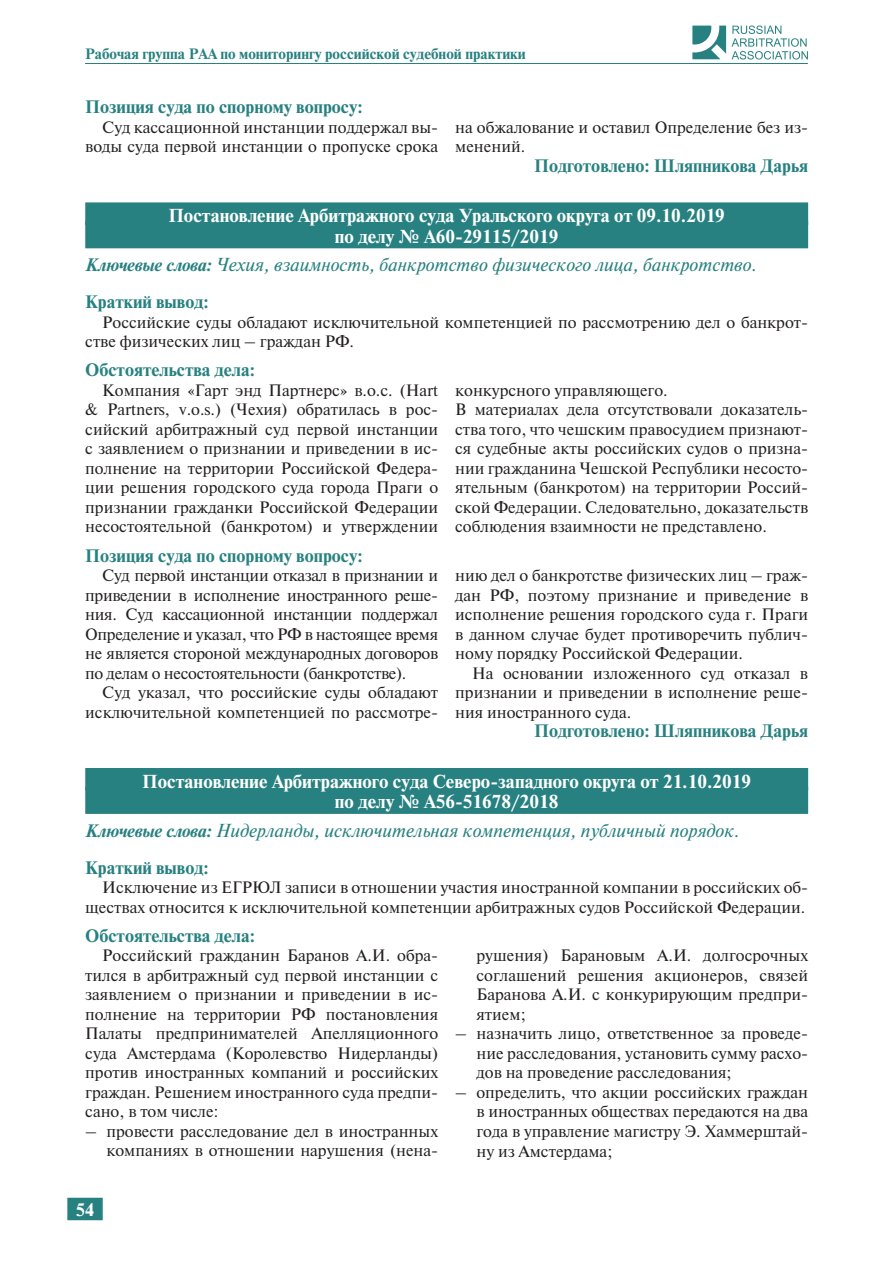
<style>
.page{position:relative;width:893px;height:1263px;background:#fff}
.page>*{position:absolute;margin:0;border:0;box-sizing:border-box;transform-origin:0 0}
.t1{font:700 18.75px/20.7px "Newton C";color:#fff;text-align:center}
.t2{font:italic 18.75px "Newton C";color:#288181}
.t3{font:700 18px "Newton C";color:#288181}
.t4{font:700 18px "Newton C";color:#fff}
.t5{font:16.5px/19.5px "Newton C";color:#231f20;text-align:justify}
.t6{font:700 15px "Newton C";color:#288181}
.s1{font-weight:700;font-size:18px}
</style>
<div class="page">
<div style="left:67px;top:1198px;width:36px;height:22px;background:#288181"></div>
<hr style="left:85px;top:63px;width:723px;height:1px;background:#288181">
<svg style="left:692px;top:26px;width:116px;height:34px"></svg>
<div style="left:85px;top:202px;width:723px;height:23px;background:#288181"></div>
<div style="left:85px;top:221px;width:723px;height:27px;background:#288181"></div>
<div style="left:85px;top:768px;width:723px;height:22px;background:#288181"></div>
<div style="left:85px;top:787px;width:723px;height:27px;background:#288181"></div>
<p class="t6" style="left:85px;top:45px;width:442px">Рабочая группа РАА по мониторингу российской судебной практики</p>
<p class="t3" style="left:85px;top:97px;width:279px">Позиция суда по спорному вопросу:</p>
<p class="t5" style="left:85px;top:117px;width:354px;text-align:right">Суд кассационной инстанции поддержал вы&shy;воды суда первой инстанции о пропуске срока</p>
<p class="t5" style="left:455px;top:117px;width:354px">на обжалование и оставил Определение без из&shy;менений.</p>
<p class="t3" style="left:534px;top:155px;width:275px">Подготовлено: Шляпникова Дарья</p>
<p class="t1" style="left:168px;top:205px;width:558px">Постановление Арбитражного суда Уральского округа от 09.10.2019 по делу № А60-29115/2019</p>
<p class="t2" style="left:85px;top:255px;width:673px"><span class="s1">Ключевые слова:</span> Чехия, взаимность, банкротство физического лица, банкротство.</p>
<p class="t3" style="left:85px;top:292px;width:125px">Краткий вывод:</p>
<p class="t5" style="left:85px;top:312px;width:724px;text-indent:17px">Российские суды обладают исключительной компетенцией по рассмотрению дел о банкрот&shy;стве физических лиц – граждан РФ.</p>
<p class="t3" style="left:85px;top:360px;width:171px">Обстоятельства дела:</p>
<p class="t5" style="left:85px;top:380px;width:354px;text-indent:17px">Компания «Гарт энд Партнерс» в.о.с. (Hart &amp; Partners, v.o.s.) (Чехия) обратилась в рос&shy;сийский арбитражный суд первой инстанции с заявлением о признании и приведении в ис&shy;полнение на территории Российской Федера&shy;ции решения городского суда города Праги о признании гражданки Российской Федерации несостоятельной (банкротом) и утверждении</p>
<p class="t5" style="left:455px;top:380px;width:354px;text-align:left">конкурсного управляющего.<br>В материалах дела отсутствовали доказатель&shy;ства того, что чешским правосудием признают&shy;ся судебные акты российских судов о призна&shy;нии гражданина Чешской Республики несосто&shy;ятельным (банкротом) на территории Россий&shy;ской Федерации. Следовательно, доказательств соблюдения взаимности не представлено.</p>
<p class="t3" style="left:85px;top:545px;width:279px">Позиция суда по спорному вопросу:</p>
<p class="t5" style="left:85px;top:566px;width:354px;text-indent:17px">Суд первой инстанции отказал в признании и приведении в исполнение иностранного реше&shy;ния. Суд кассационной инстанции поддержал Определение и указал, что РФ в настоящее время не является стороной международных договоров по делам о несостоятельности (банкротстве).</p>
<p class="t5" style="left:85px;top:683px;width:354px;text-align:right">Суд указал, что российские суды обладают исключительной компетенцией по рассмотре-</p>
<p class="t5" style="left:455px;top:566px;width:354px">нию дел о банкротстве физических лиц – граж&shy;дан РФ, поэтому признание и приведение в исполнение решения городского суда г. Праги в данном случае будет противоречить публич&shy;ному порядку Российской Федерации.</p>
<p class="t5" style="left:455px;top:663px;width:354px;text-indent:17px">На основании изложенного суд отказал в признании и приведении в исполнение реше&shy;ния иностранного суда.</p>
<p class="t3" style="left:534px;top:721px;width:275px">Подготовлено: Шляпникова Дарья</p>
<p class="t1" style="left:142px;top:771px;width:610px">Постановление Арбитражного суда Северо-западного округа от 21.10.2019 по делу № А56-51678/2018</p>
<p class="t2" style="left:85px;top:820px;width:656px"><span class="s1">Ключевые слова:</span> Нидерланды, исключительная компетенция, публичный порядок.</p>
<p class="t3" style="left:85px;top:857px;width:125px">Краткий вывод:</p>
<p class="t5" style="left:85px;top:878px;width:724px;text-align:right">Исключение из ЕГРЮЛ записи в отношении участия иностранной компании в российских об&shy;ществах относится к исключительной компетенции арбитражных судов Российской Федерации.</p>
<p class="t3" style="left:85px;top:926px;width:171px">Обстоятельства дела:</p>
<p class="t5" style="left:85px;top:946px;width:354px;text-indent:17px">Российский гражданин Баранов А.И. обра&shy;тился в арбитражный суд первой инстанции с заявлением о признании и приведении в ис&shy;полнение на территории РФ постановления Палаты предпринимателей Апелляционного суда Амстердама (Королевство Нидерланды) против иностранных компаний и российских граждан. Решением иностранного суда предпи&shy;сано, в том числе:</p>
<p class="t5" style="left:85px;top:1121px;width:354px;text-align:right">– провести расследование дел в иностранных компаниях в отношении нарушения (нена-</p>
<p class="t5" style="left:476px;top:946px;width:333px">рушения) Барановым А.И. долгосрочных соглашений решения акционеров, связей Баранова А.И. с конкурирующим предпри&shy;ятием;</p>
<p class="t5" style="left:476px;top:1024px;width:333px;text-indent:-21px">– назначить лицо, ответственное за проведе&shy;ние расследования, установить сумму расхо&shy;дов на проведение расследования;</p>
<p class="t5" style="left:476px;top:1083px;width:333px;text-indent:-21px">– определить, что акции российских граждан в иностранных обществах передаются на два года в управление магистру Э. Хаммерштай&shy;ну из Амстердама;</p>
<p class="t4" style="left:76px;top:1200px;width:20px">54</p>
</div>
